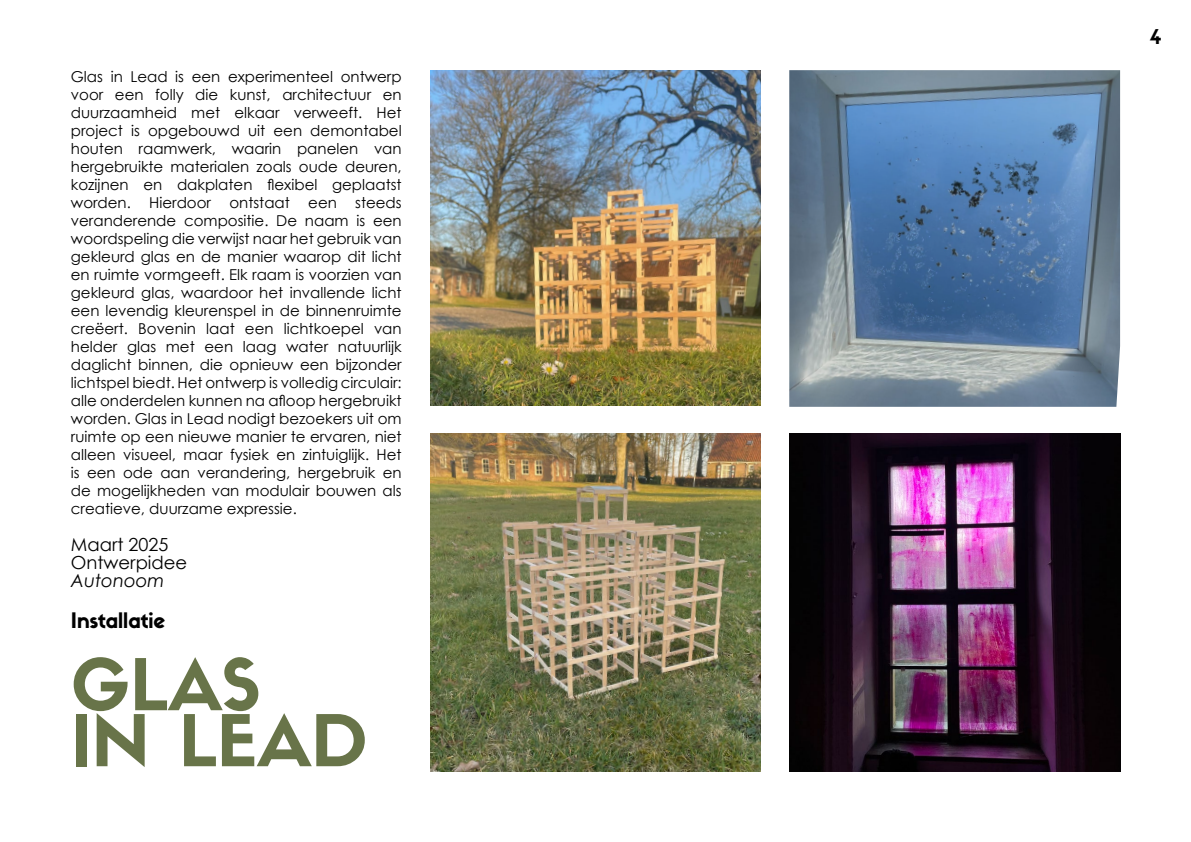
<style>
.page{position:relative;width:1191px;height:842px;background:#fff}
.page>*{position:absolute;margin:0;border:0;box-sizing:border-box;transform-origin:0 0}
.t1{font:70px/56px "Sifonn Basic";color:#687449}
.t2{font:21px "Sifonn Basic";color:#000}
.t3{font:20px "Sifonn Basic";color:#000}
.t4{font:18px/18px "Century Gothic";color:#000}
.t5{font:italic 18px "Century Gothic";color:#000}
.t6{font:15px/18px "Century Gothic";color:#000;text-align:justify}
</style>
<div class="page">
<img style="left:430px;top:71px;width:331px;height:334px">
<img style="left:430px;top:434px;width:331px;height:337px">
<img style="left:789px;top:70px;width:331px;height:337px">
<img style="left:789px;top:434px;width:331px;height:337px">
<p class="t6" style="left:71px;top:67px;width:332px">Glas in Lead is een experimenteel ontwerp voor een folly die kunst, architectuur en duurzaamheid met elkaar verweeft. Het project is opgebouwd uit een demontabel houten raamwerk, waarin panelen van hergebruikte materialen zoals oude deuren, kozijnen en dakplaten flexibel geplaatst worden. Hierdoor ontstaat een steeds veranderende compositie. De naam is een woordspeling die verwijst naar het gebruik van gekleurd glas en de manier waarop dit licht en ruimte vormgeeft. Elk raam is voorzien van gekleurd glas, waardoor het invallende licht een levendig kleurenspel in de binnenruimte creëert. Bovenin laat een lichtkoepel van helder glas met een laag water natuurlijk daglicht binnen, die opnieuw een bijzonder lichtspel biedt. Het ontwerp is volledig circulair: alle onderdelen kunnen na afloop hergebruikt worden. Glas in Lead nodigt bezoekers uit om ruimte op een nieuwe manier te ervaren, niet alleen visueel, maar fysiek en zintuiglijk. Het is een ode aan verandering, hergebruik en de mogelijkheden van modulair bouwen als creatieve, duurzame expressie.</p>
<p class="t4" style="left:71px;top:535px;width:118px">Maart 2025<br>Ontwerpidee</p>
<p class="t5" style="left:71px;top:569px;width:95px">Autonoom</p>
<h2 class="t2" style="left:71px;top:606px;width:96px">Installatie</h2>
<h1 class="t1" style="left:71px;top:656px;width:298px">GLAS<br>IN LEAD</h1>
<h3 class="t3" style="left:1149px;top:23px;width:13px">4</h3>
</div>
